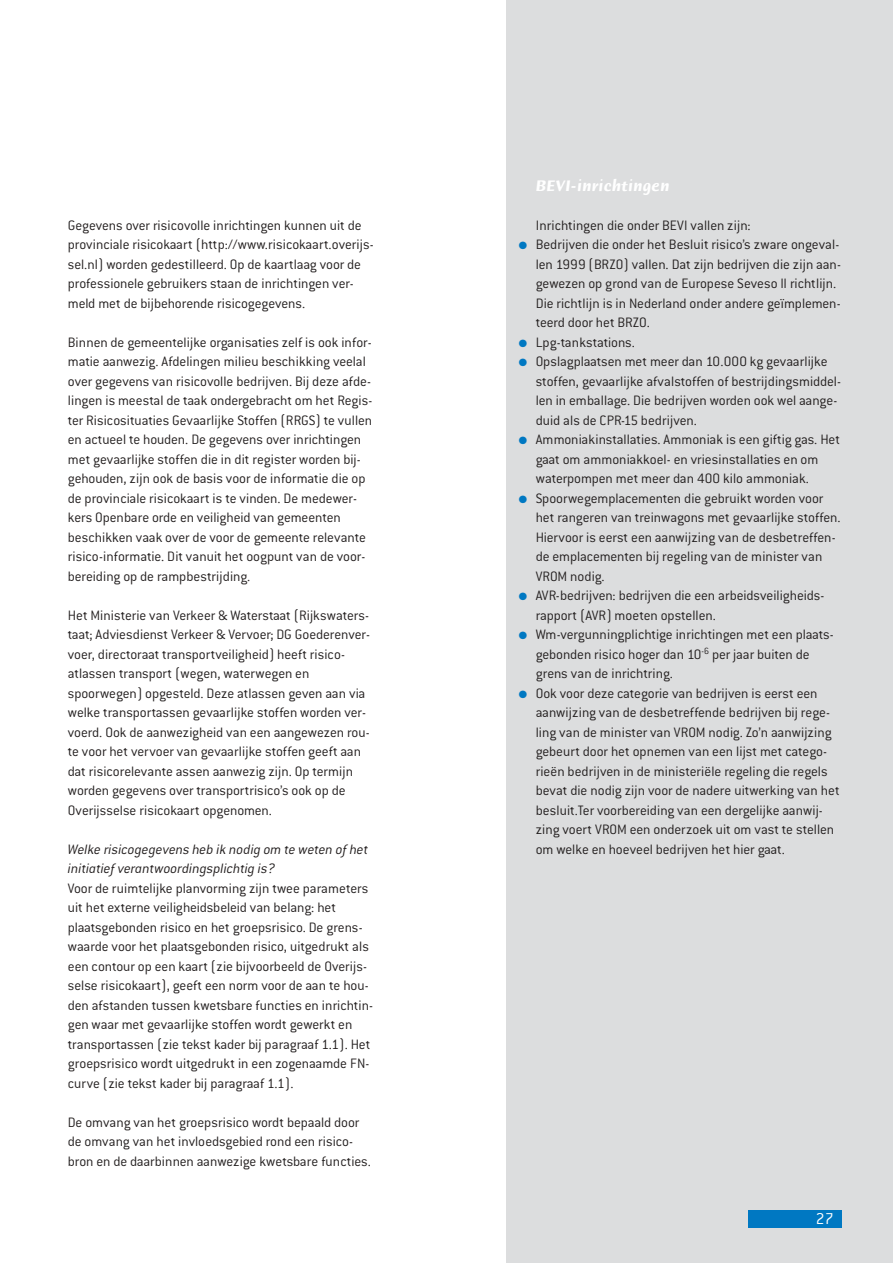
<style>
.page{position:relative;width:893px;height:1263px;background:#fff}
.page>*{position:absolute;margin:0;border:0;box-sizing:border-box;transform-origin:0 0}
.t1{font:300 17.25px "Conduit ITC";color:#fff}
.t2{font:italic 700 16.5px "Humana Sans ITC";letter-spacing:.02em;color:#fff}
.t3{font:300 15px/19.5px "Conduit ITC";letter-spacing:-.005em;color:#231f1f}
.t4{font:italic 300 15px/19.5px "Conduit ITC";letter-spacing:-.005em;color:#231f1f}
.s1{color:#0078c2}
</style>
<div class="page">
<div style="left:506px;top:0;width:386px;height:1263px;background:#dcddde"></div>
<div style="left:748px;top:1210px;width:94px;height:18px;background:#0078c2"></div>
<p class="t3" style="left:68px;top:217px;width:307px">Gegevens over risicovolle inrichtingen kunnen uit de provinciale risicokaart (http://www.risicokaart.overijs&shy;sel.nl) worden gedestilleerd. Op de kaartlaag voor de professionele gebruikers staan de inrichtingen ver&shy;meld met de bijbehorende risicogegevens.</p>
<p class="t3" style="left:68px;top:334px;width:306px">Binnen de gemeentelijke organisaties zelf is ook infor&shy;matie aanwezig. Afdelingen milieu beschikking veelal over gegevens van risicovolle bedrijven. Bij deze afde&shy;lingen is meestal de taak ondergebracht om het Regis&shy;ter Risicosituaties Gevaarlijke Stoffen (RRGS) te vullen en actueel te houden. De gegevens over inrichtingen met gevaarlijke stoffen die in dit register worden bij&shy;gehouden, zijn ook de basis voor de informatie die op de provinciale risicokaart is te vinden. De medewer&shy;kers Openbare orde en veiligheid van gemeenten beschikken vaak over de voor de gemeente relevante risico-informatie. Dit vanuit het oogpunt van de voor&shy;bereiding op de rampbestrijding.</p>
<p class="t3" style="left:68px;top:607px;width:304px">Het Ministerie van Verkeer &amp; Waterstaat (Rijkswaters&shy;taat; Adviesdienst Verkeer &amp; Vervoer; DG Goederenver&shy;voer, directoraat transportveiligheid) heeft risico&shy;atlassen transport (wegen, waterwegen en spoorwegen) opgesteld. Deze atlassen geven aan via welke transportassen gevaarlijke stoffen worden ver&shy;voerd. Ook de aanwezigheid van een aangewezen rou&shy;te voor het vervoer van gevaarlijke stoffen geeft aan dat risicorelevante assen aanwezig zijn. Op termijn worden gegevens over transportrisico’s ook op de Overijsselse risicokaart opgenomen.</p>
<p class="t4" style="left:68px;top:841px;width:302px">Welke risicogegevens heb ik nodig om te weten of het initiatief verantwoordingsplichtig is?</p>
<p class="t3" style="left:68px;top:880px;width:307px">Voor de ruimtelijke planvorming zijn twee parameters uit het externe veiligheidsbeleid van belang: het plaatsgebonden risico en het groepsrisico. De grens&shy;waarde voor het plaatsgebonden risico, uitgedrukt als een contour op een kaart (zie bijvoorbeeld de Overijs&shy;selse risicokaart), geeft een norm voor de aan te hou&shy;den afstanden tussen kwetsbare functies en inrichtin&shy;gen waar met gevaarlijke stoffen wordt gewerkt en transportassen (zie tekst kader bij paragraaf 1.1). Het groepsrisico wordt uitgedrukt in een zogenaamde FN&shy;curve (zie tekst kader bij paragraaf 1.1).</p>
<p class="t3" style="left:68px;top:1114px;width:304px">De omvang van het groepsrisico wordt bepaald door de omvang van het invloedsgebied rond een risico&shy;bron en de daarbinnen aanwezige kwetsbare functies.</p>
<p class="t2" style="left:536px;top:178px;width:135px">BEVI-inrichtingen</p>
<p class="t3" style="left:536px;top:217px;width:216px">Inrichtingen die onder BEVI vallen zijn:</p>
<p class="t3" style="left:535px;top:236px;width:307px;text-indent:-17px"><span class="s1">●</span> Bedrijven die onder het Besluit risico’s zware ongeval&shy;len 1999 (BRZO) vallen. Dat zijn bedrijven die zijn aan&shy;gewezen op grond van de Europese Seveso II richtlijn.<br>Die richtlijn is in Nederland onder andere geïmplemen&shy;teerd door het BRZO.</p>
<p class="t3" style="left:519px;top:334px;width:118px"><span class="s1">●</span> Lpg-tankstations.</p>
<p class="t3" style="left:535px;top:353px;width:307px;text-indent:-17px"><span class="s1">●</span> Opslagplaatsen met meer dan 10.000 kg gevaarlijke stoffen, gevaarlijke afvalstoffen of bestrijdingsmiddel&shy;len in emballage. Die bedrijven worden ook wel aange&shy;duid als de CPR-15 bedrijven.</p>
<p class="t3" style="left:535px;top:431px;width:306px;text-indent:-17px"><span class="s1">●</span> Ammoniakinstallaties. Ammoniak is een giftig gas. Het gaat om ammoniakkoel- en vriesinstallaties en om waterpompen met meer dan 400 kilo ammoniak.</p>
<p class="t3" style="left:535px;top:490px;width:306px;text-indent:-17px"><span class="s1">●</span> Spoorwegemplacementen die gebruikt worden voor het rangeren van treinwagons met gevaarlijke stoffen.<br>Hiervoor is eerst een aanwijzing van de desbetreffen&shy;de emplacementen bij regeling van de minister van VROM nodig.</p>
<p class="t3" style="left:535px;top:587px;width:290px;text-indent:-17px"><span class="s1">●</span> AVR-bedrijven: bedrijven die een arbeidsveiligheids&shy;rapport (AVR) moeten opstellen.</p>
<p class="t3" style="left:535px;top:626px;width:299px;text-indent:-17px"><span class="s1">●</span> Wm-vergunningplichtige inrichtingen met een plaats&shy;gebonden risico hoger dan 10<sup>-6</sup> per jaar buiten de grens van de inrichtring.</p>
<p class="t3" style="left:535px;top:685px;width:305px;text-indent:-17px"><span class="s1">●</span> Ook voor deze categorie van bedrijven is eerst een aanwijzing van de desbetreffende bedrijven bij rege&shy;ling van de minister van VROM nodig. Zo’n aanwijzing gebeurt door het opnemen van een lijst met catego&shy;rieën bedrijven in de ministeriële regeling die regels bevat die nodig zijn voor de nadere uitwerking van het besluit.Ter voorbereiding van een dergelijke aanwij&shy;zing voert VROM een onderzoek uit om vast te stellen om welke en hoeveel bedrijven het hier gaat.</p>
<p class="t1" style="left:815px;top:1213px;width:19px">27</p>
</div>
